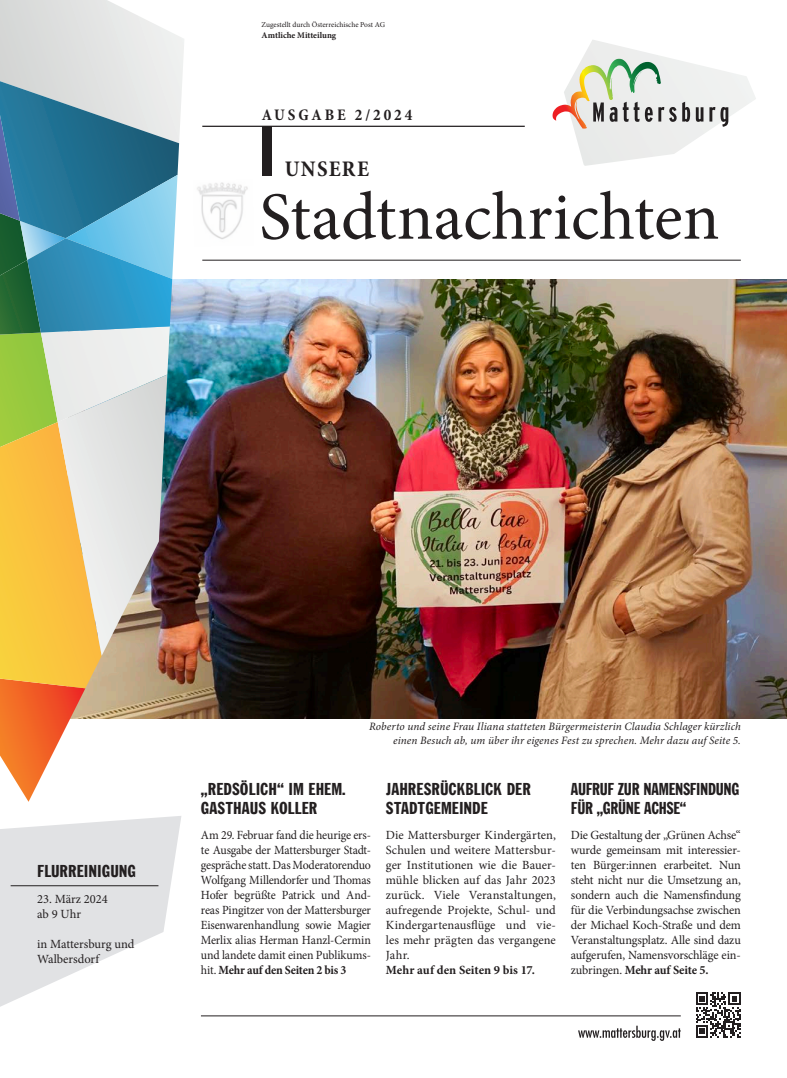
<style>
.page{position:relative;width:787px;height:1078px;background:#fff}
.page>*{position:absolute;margin:0;border:0;box-sizing:border-box;transform-origin:0 0}
.t1{font:67.5px "Minion Pro";color:#231f20}
.t2{font:700 condensed 22.5px "Minion Pro";letter-spacing:.06em;color:#231f20}
.t3{font:expanded 16.38px/19px "Franklin Goth";color:#231f20}
.t4{font:expanded 16.38px/19px "Franklin Goth";letter-spacing:-.02em;color:#231f20;scale:.94 1}
.t5{font:700 condensed 16.25px "Minion Pro";letter-spacing:.18em;color:#231f20}
.t6{font:12.5px/15px "Minion Pro";letter-spacing:-.005em;color:#231f20;text-align:justify}
.t7{font:12.5px/15px "Minion Pro";letter-spacing:-.005em;color:#231f20;text-align:justify;scale:.95 1}
.t8{font:700 12.5px "Minion Pro";color:#231f20}
.t9{font:italic 11.25px "Minion Pro";letter-spacing:.01em;color:#231f20}
.t10{font:700 8.75px "Minion Pro";color:#231f20}
.t11{font:7.5px "Minion Pro";letter-spacing:-.005em;color:#231f20}
.s1{font-weight:700}
</style>
<div class="page">
<svg style="left:0;top:816px;width:181px;height:190px;fill:#e1e2e4"></svg>
<img style="left:184px;top:279px;width:603px;height:439px">
<svg style="left:696px;top:992px;width:44px;height:45px"></svg>
<svg style="left:564px;top:40px;width:192px;height:126px"></svg>
<svg style="left:578px;top:1025px;width:102px;height:15px"></svg>
<hr style="left:201px;top:1015px;width:479px;height:1px;background:#231f20">
<div style="left:262px;top:127px;width:9px;height:49px;background:#231f20"></div>
<hr style="left:202px;top:126px;width:323px;height:1px;background:#231f20">
<img style="left:197px;top:182px;width:51px;height:57px">
<hr style="left:202px;top:260px;width:538px;height:1px;background:#231f20">
<hr style="left:11px;top:885px;width:147px;height:1px;background:#231f20">
<svg style="left:0;top:0;width:184px;height:801px;background:#afb7a3"></svg>
<p class="t11" style="left:261px;top:19px;width:125px">Zugestellt durch Österreichische Post AG</p>
<p class="t10" style="left:261px;top:29px;width:76px">Amtliche Mitteilung</p>
<p class="t5" style="left:262px;top:103px;width:152px">AUSGABE 2/2024</p>
<p class="t2" style="left:285px;top:153px;width:86px">UNSERE</p>
<p class="t1" style="left:259px;top:172px;width:462px">Stadtnachrichten</p>
<p class="t3" style="left:37px;top:860px;width:100px">FLURREINIGUNG</p>
<p class="t6" style="left:37px;top:891px;width:72px">23. März 2024</p>
<p class="t6" style="left:37px;top:906px;width:45px">ab 9 Uhr</p>
<p class="t6" style="left:37px;top:936px;width:99px">in Mattersburg und</p>
<p class="t6" style="left:37px;top:951px;width:63px">Walbersdorf</p>
<p class="t9" style="left:369px;top:718px;width:373px">Roberto und seine Frau Iliana statteten Bürgermeisterin Claudia Schlager kürzlich</p>
<p class="t9" style="left:393px;top:732px;width:349px">einen Besuch ab, um über ihr eigenes Fest zu sprechen. Mehr dazu auf Seite 5.</p>
<p class="t3" style="left:201px;top:779px;width:146px">„REDSÖLICH“ IM EHEM.<br>GASTHAUS KOLLER</p>
<p class="t7" style="left:201px;top:827px;width:180px">Am 29. Februar fand die heurige ers&shy;te Ausgabe der Mattersburger Stadt&shy;gespräche statt. Das Moderatorenduo Wolfgang Millendorfer und Thomas Hofer begrüßte Patrick und And&shy;reas Pingitzer von der Mattersburger Eisenwarenhandlung sowie Magier Merlix alias Herman Hanzl-Cermin und landete damit einen Publikums&shy;hit. <span class="s1">Mehr auf den Seiten 2 bis 3</span></p>
<p class="t3" style="left:386px;top:779px;width:147px">JAHRESRÜCKBLICK DER<br>STADTGEMEINDE</p>
<p class="t6" style="left:386px;top:827px;width:171px">Die Mattersburger Kindergärten, Schulen und weitere Mattersbur&shy;ger Institutionen wie die Bauer&shy;mühle blicken auf das Jahr 2023 zurück. Viele Veranstaltungen, aufregende Projekte, Schul- und Kindergartenausflüge und vie&shy;les mehr prägten das vergangene Jahr.</p>
<p class="t8" style="left:386px;top:961px;width:151px">Mehr auf den Seiten 9 bis 17.</p>
<p class="t4" style="left:571px;top:779px;width:181px">AUFRUF ZUR NAMENSFINDUNG<br>FÜR „GRÜNE ACHSE“</p>
<p class="t6" style="left:571px;top:827px;width:171px">Die Gestaltung der „Grünen Achse“ wurde gemeinsam mit interessier&shy;ten Bürger:innen erarbeitet. Nun steht nicht nur die Umsetzung an, sondern auch die Namensfindung für die Verbindungsachse zwischen der Michael Koch-Straße und dem Veranstaltungsplatz. Alle sind dazu aufgerufen, Namensvorschläge ein&shy;zubringen. <span class="s1">Mehr auf Seite 5.</span></p>
</div>
